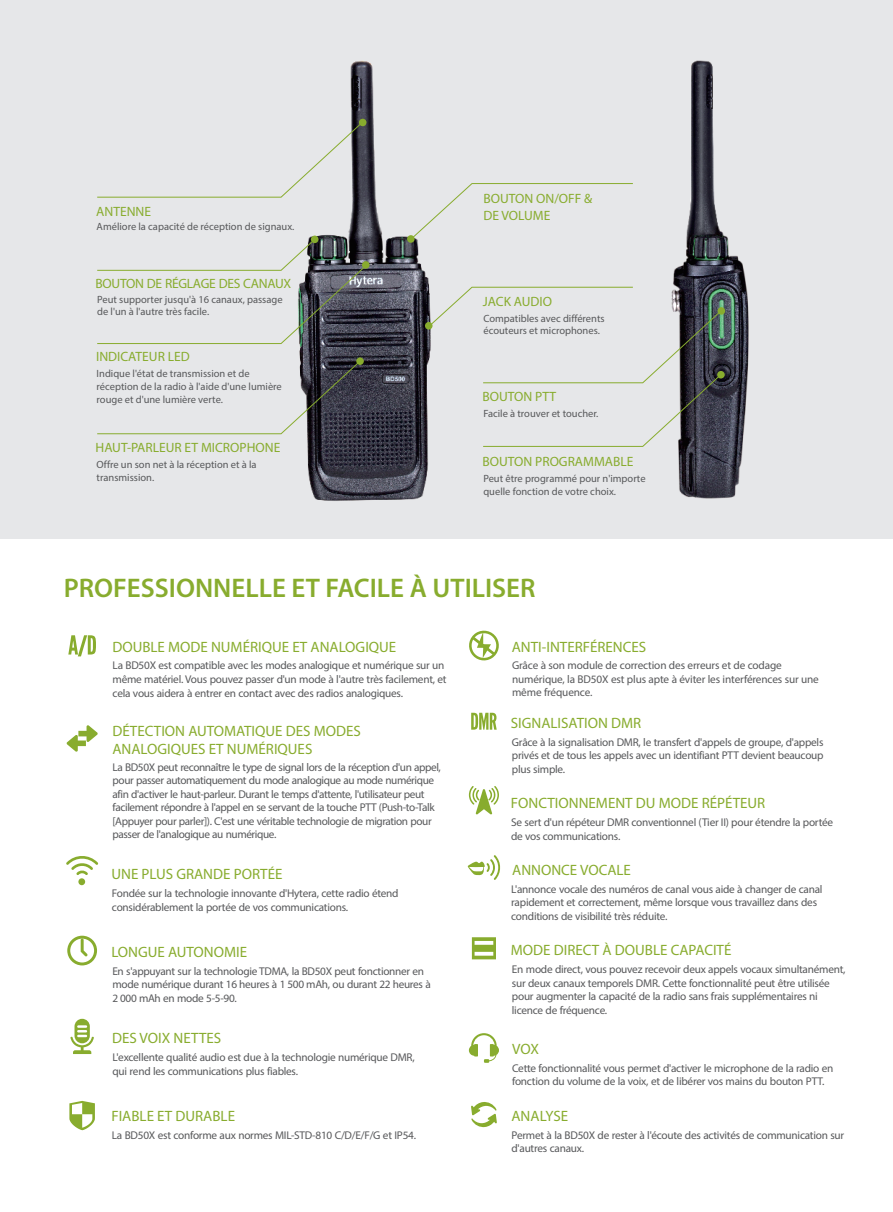
<style>
.page{position:relative;width:893px;height:1212px;background:#fff}
.page>*{position:absolute;margin:0;border:0;box-sizing:border-box;transform-origin:0 0}
.t1{font:600 27px "Myriad Pro";color:#88ac2e}
.t2{font:15px/18px "Myriad Pro";color:#88ac2e}
.t3{font:13.5px/16.2px "Myriad Pro";color:#88ac2e}
.t4{font:13.5px "Myriad Pro";letter-spacing:-.02em;color:#88ac2e}
.t5{font:11.25px/13.5px "Myriad Pro";letter-spacing:-.02em;color:#57585a}
.t6{font:10.5px/12.6px "Myriad Pro";color:#57585a}
</style>
<div class="page">
<div style="left:0;top:0;width:893px;height:538px;background:#e6e7e9"></div>
<img style="left:673px;top:60px;width:76px;height:439px">
<img style="left:299px;top:60px;width:130px;height:441px">
<div style="left:311px;top:236px;width:7px;height:7px;background:#88ac2e;border-radius:50%"></div>
<svg style="left:356px;top:357px;width:8px;height:8px"></svg>
<svg style="left:407px;top:235px;width:8px;height:8px"></svg>
<svg style="left:410px;top:183px;width:223px;height:57px"></svg>
<div style="left:718px;top:307px;width:7px;height:8px;background:#88ac2e;border-radius:50%"></div>
<div style="left:359px;top:119px;width:7px;height:7px;background:#88ac2e;border-radius:50%"></div>
<svg style="left:362px;top:261px;width:8px;height:8px"></svg>
<div style="left:425px;top:322px;width:8px;height:8px;background:#88ac2e;border-radius:50%"></div>
<svg style="left:429px;top:286px;width:294px;height:161px"></svg>
<svg style="left:97px;top:360px;width:264px;height:75px"></svg>
<svg style="left:97px;top:238px;width:270px;height:106px"></svg>
<svg style="left:97px;top:120px;width:268px;height:78px"></svg>
<svg style="left:471px;top:713px;width:26px;height:17px"></svg>
<svg style="left:468px;top:855px;width:33px;height:25px"></svg>
<svg style="left:70px;top:1019px;width:24px;height:35px"></svg>
<svg style="left:469px;top:1033px;width:30px;height:30px"></svg>
<svg style="left:67px;top:936px;width:30px;height:29px"></svg>
<svg style="left:472px;top:937px;width:24px;height:22px"></svg>
<svg style="left:68px;top:635px;width:28px;height:21px"></svg>
<svg style="left:66px;top:856px;width:32px;height:29px"></svg>
<svg style="left:471px;top:1102px;width:26px;height:26px"></svg>
<svg style="left:66px;top:725px;width:32px;height:27px"></svg>
<svg style="left:469px;top:786px;width:30px;height:28px"></svg>
<svg style="left:469px;top:630px;width:30px;height:31px"></svg>
<svg style="left:69px;top:1101px;width:26px;height:29px"></svg>
<p class="t3" style="left:96px;top:204px;width:56px">ANTENNE</p>
<p class="t6" style="left:97px;top:221px;width:199px">Améliore la capacité de réception de signaux.</p>
<p class="t4" style="left:96px;top:278px;width:197px">BOUTON DE RÉGLAGE DES CANAUX</p>
<p class="t6" style="left:97px;top:294px;width:187px">Peut supporter jusqu'à 16 canaux, passage de l'un à l'autre très facile.</p>
<p class="t3" style="left:96px;top:350px;width:95px">INDICATEUR LED</p>
<p class="t6" style="left:97px;top:368px;width:187px">Indique l'état de transmission et de réception de la radio à l'aide d'une lumière rouge et d'une lumière verte.</p>
<p class="t3" style="left:96px;top:441px;width:186px">HAUT-PARLEUR ET MICROPHONE</p>
<p class="t6" style="left:97px;top:459px;width:162px">Offre un son net à la réception et à la transmission.</p>
<p class="t3" style="left:483px;top:192px;width:111px">BOUTON ON/OFF &amp;<br>DE VOLUME</p>
<p class="t3" style="left:483px;top:294px;width:71px">JACK AUDIO</p>
<p class="t6" style="left:483px;top:313px;width:123px">Compatibles avec différents écouteurs et microphones.</p>
<p class="t3" style="left:482px;top:389px;width:75px">BOUTON PTT</p>
<p class="t6" style="left:483px;top:408px;width:117px">Facile à trouver et toucher.</p>
<p class="t3" style="left:482px;top:455px;width:152px">BOUTON PROGRAMMABLE</p>
<p class="t6" style="left:483px;top:473px;width:164px">Peut être programmé pour n'importe quelle fonction de votre choix.</p>
<h1 class="t1" style="left:64px;top:577px;width:473px">PROFESSIONNELLE ET FACILE À UTILISER</h1>
<h2 class="t2" style="left:112px;top:639px;width:285px">DOUBLE MODE NUMÉRIQUE ET ANALOGIQUE</h2>
<p class="t5" style="left:113px;top:660px;width:335px">La BD50X est compatible avec les modes analogique et numérique sur un même matériel. Vous pouvez passer d'un mode à l'autre très facilement, et cela vous aidera à entrer en contact avec des radios analogiques.</p>
<h2 class="t2" style="left:112px;top:723px;width:250px">DÉTECTION AUTOMATIQUE DES MODES<br>ANALOGIQUES ET NUMÉRIQUES</h2>
<p class="t5" style="left:113px;top:761px;width:330px">La BD50X peut reconnaître le type de signal lors de la réception d'un appel, pour passer automatiquement du mode analogique au mode numérique afin d'activer le haut-parleur. Durant le temps d'attente, l'utilisateur peut facilement répondre à l'appel en se servant de la touche PTT (Push-to-Talk [Appuyer pour parler]). C'est une véritable technologie de migration pour passer de l'analogique au numérique.</p>
<h2 class="t2" style="left:111px;top:866px;width:173px">UNE PLUS GRANDE PORTÉE</h2>
<p class="t5" style="left:112px;top:887px;width:288px">Fondée sur la technologie innovante d'Hytera, cette radio étend considérablement la portée de vos communications.</p>
<h2 class="t2" style="left:111px;top:944px;width:137px">LONGUE AUTONOMIE</h2>
<p class="t5" style="left:112px;top:965px;width:320px">En s'appuyant sur la technologie TDMA, la BD50X peut fonctionner en mode numérique durant 16 heures à 1 500 mAh, ou durant 22 heures à<br>2 000 mAh en mode 5-5-90.</p>
<h2 class="t2" style="left:112px;top:1030px;width:111px">DES VOIX NETTES</h2>
<p class="t5" style="left:113px;top:1051px;width:304px">L'excellente qualité audio est due à la technologie numérique DMR, qui rend les communications plus fiables.</p>
<h2 class="t2" style="left:111px;top:1108px;width:125px">FIABLE ET DURABLE</h2>
<p class="t5" style="left:112px;top:1129px;width:306px">La BD50X est conforme aux normes MIL-STD-810 C/D/E/F/G et IP54.</p>
<h2 class="t2" style="left:512px;top:639px;width:136px">ANTI-INTERFÉRENCES</h2>
<p class="t5" style="left:512px;top:660px;width:308px">Grâce à son module de correction des erreurs et de codage numérique, la BD50X est plus apte à éviter les interférences sur une même fréquence.</p>
<h2 class="t2" style="left:511px;top:715px;width:132px">SIGNALISATION DMR</h2>
<p class="t5" style="left:512px;top:736px;width:313px;text-align:justify">Grâce à la signalisation DMR, le transfert d'appels de groupe, d'appels privés et de tous les appels avec un identifiant PTT devient beaucoup plus simple.</p>
<h2 class="t2" style="left:511px;top:795px;width:256px">FONCTIONNEMENT DU MODE RÉPÉTEUR</h2>
<p class="t5" style="left:511px;top:816px;width:323px">Se sert d'un répéteur DMR conventionnel (Tier II) pour étendre la portée de vos communications.</p>
<h2 class="t2" style="left:512px;top:862px;width:120px">ANNONCE VOCALE</h2>
<p class="t5" style="left:511px;top:883px;width:313px">L'annonce vocale des numéros de canal vous aide à changer de canal rapidement et correctement, même lorsque vous travaillez dans des conditions de visibilité très réduite.</p>
<h2 class="t2" style="left:511px;top:942px;width:222px">MODE DIRECT À DOUBLE CAPACITÉ</h2>
<p class="t5" style="left:512px;top:963px;width:335px">En mode direct, vous pouvez recevoir deux appels vocaux simultanément, sur deux canaux temporels DMR. Cette fonctionnalité peut être utilisée pour augmenter la capacité de la radio sans frais supplémentaires ni licence de fréquence.</p>
<h2 class="t2" style="left:512px;top:1041px;width:28px">VOX</h2>
<p class="t5" style="left:512px;top:1062px;width:323px">Cette fonctionnalité vous permet d'activer le microphone de la radio en fonction du volume de la voix, et de libérer vos mains du bouton PTT.</p>
<h2 class="t2" style="left:511px;top:1108px;width:58px">ANALYSE</h2>
<p class="t5" style="left:511px;top:1129px;width:334px">Permet à la BD50X de rester à l'écoute des activités de communication sur d'autres canaux.</p>
</div>
